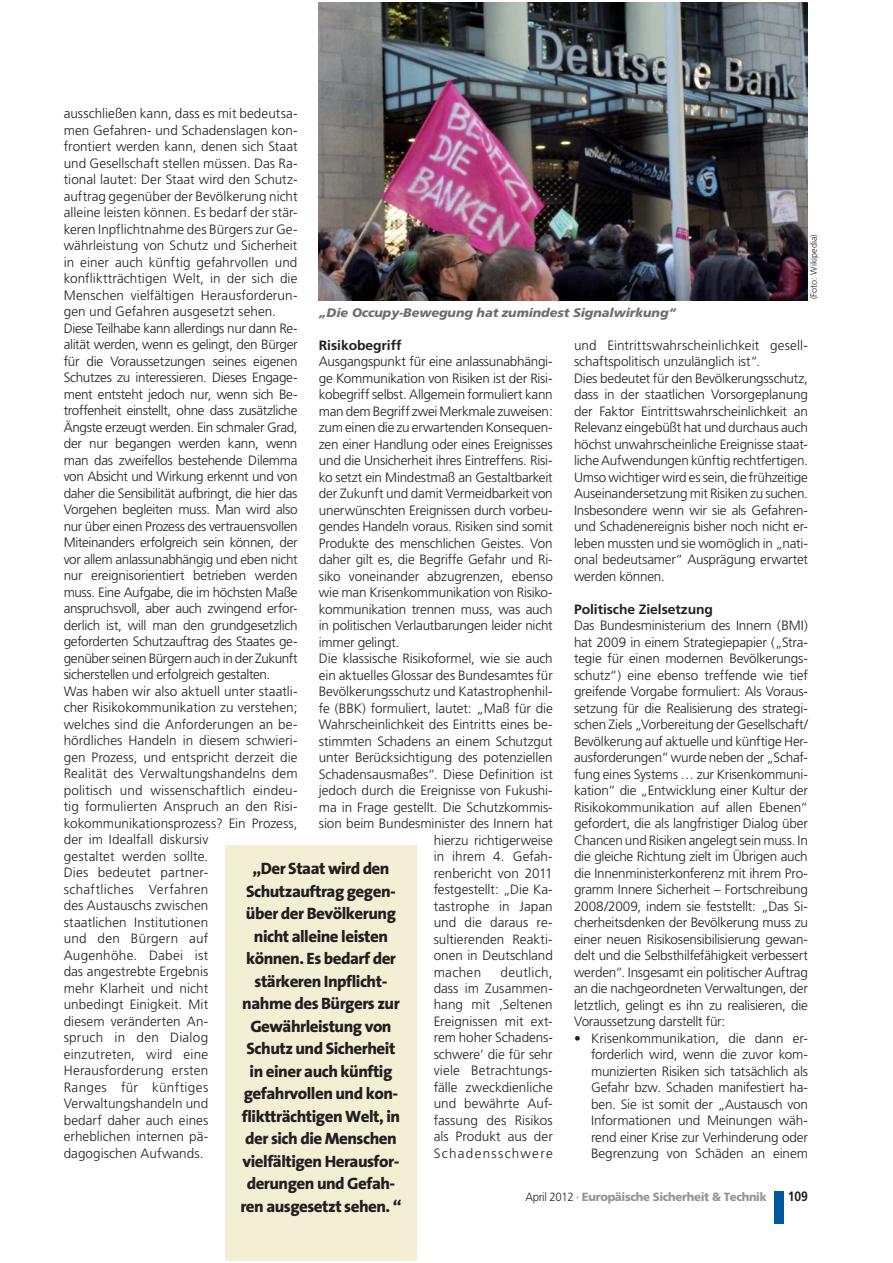
<style>
.page{position:relative;width:893px;height:1263px;background:#fff}
.page>*{position:absolute;margin:0;border:0;box-sizing:border-box;transform-origin:0 0}
.t1{font:800 16.5px/22.5px "The Sans B8";letter-spacing:-.03em;color:#231f20;text-align:center}
.t2{font:300 13.5px/16.5px "Frutiger";letter-spacing:-.01em;color:#231f20;text-align:justify}
.t3{font:700 13.5px "Frutiger";letter-spacing:-.005em;color:#231f20}
.t4{font:700 13.5px "Frutiger";letter-spacing:-.005em;color:#231f20;scale:.9 1}
.t5{font:italic 900 12.3px "Frutiger";letter-spacing:-.005em;color:#6d6e70}
.t6{font:900 11.85px "Frutiger";letter-spacing:-.03em;color:#939598;scale:.96 1}
.t7{font:300 9px "Frutiger";color:#231f20}
.s1{font-weight:300;color:#231f20}
</style>
<div class="page">
<div style="left:774px;top:1191px;width:10px;height:33px;background:#00599d"></div>
<img style="left:319px;top:3px;width:489px;height:297px">
<div style="left:225px;top:845px;width:192px;height:415px;background:#f3efd4"></div>
<p class="t2" style="left:64px;top:107px;width:235px;text-align:left">ausschließen kann, dass es mit bedeutsa&shy;men Gefahren- und Schadenslagen kon&shy;frontiert werden kann, denen sich Staat und Gesellschaft stellen müssen. Das Ra&shy;tional lautet: Der Staat wird den Schutz&shy;auftrag gegenüber der Bevölkerung nicht alleine leisten können. Es bedarf der stär&shy;keren Inpflichtnahme des Bürgers zur Ge&shy;währleistung von Schutz und Sicherheit in einer auch künftig gefahrvollen und konfliktträchtigen Welt, in der sich die Menschen vielfältigen Herausforderun&shy;gen und Gefahren ausgesetzt sehen.<br>Diese Teilhabe kann allerdings nur dann Re&shy;alität werden, wenn es gelingt, den Bürger für die Voraussetzungen seines eigenen Schutzes zu interessieren. Dieses Engage&shy;ment entsteht jedoch nur, wenn sich Be&shy;troffenheit einstellt, ohne dass zusätzliche Ängste erzeugt werden. Ein schmaler Grad, der nur begangen werden kann, wenn man das zweifellos bestehende Dilemma von Absicht und Wirkung erkennt und von daher die Sensibilität aufbringt, die hier das Vorgehen begleiten muss. Man wird also nur über einen Prozess des vertrauensvollen Miteinanders erfolgreich sein können, der vor allem anlassunabhängig und eben nicht nur ereignisorientiert betrieben werden muss. Eine Aufgabe, die im höchsten Maße anspruchsvoll, aber auch zwingend erfor&shy;derlich ist, will man den grundgesetzlich geforderten Schutzauftrag des Staates ge&shy;genüber seinen Bürgern auch in der Zukunft sicherstellen und erfolgreich gestalten.<br>Was haben wir also aktuell unter staatli&shy;cher Risikokommunikation zu verstehen; welches sind die Anforderungen an be&shy;hördliches Handeln in diesem schwieri&shy;gen Prozess, und entspricht derzeit die Realität des Verwaltungshandelns dem politisch und wissenschaftlich eindeu&shy;tig formulierten Anspruch an den Risi&shy;kokommunikationsprozess? Ein Prozess, der im Idealfall diskursiv<br>gestaltet werden sollte.<br>Dies bedeutet partner-<br>schaftliches Verfahren<br>des Austauschs zwischen<br>staatlichen Institutionen<br>und den Bürgern auf<br>Augenhöhe. Dabei ist<br>das angestrebte Ergebnis<br>mehr Klarheit und nicht<br>unbedingt Einigkeit. Mit<br>diesem veränderten An-<br>spruch in den Dialog<br>einzutreten, wird eine Herausforderung ersten<br>Ranges für künftiges Verwaltungshandeln und<br>bedarf daher auch eines<br>erheblichen internen pä-<br>dagogischen Aufwands.</p>
<p class="t7" style="left:810px;top:299px;width:66px;rotate:-90deg">(Foto: Wikipedia)</p>
<p class="t5" style="left:319px;top:307px;width:359px">„Die Occupy-Bewegung hat zumindest Signalwirkung“</p>
<p class="t3" style="left:319px;top:339px;width:84px">Risikobegriff</p>
<p class="t2" style="left:319px;top:354px;width:235px">Ausgangspunkt für eine anlassunabhängi-</p>
<p class="t2" style="left:319px;top:371px;width:235px">ge Kommunikation von Risiken ist der Risi-</p>
<p class="t2" style="left:319px;top:387px;width:235px">kobegriff selbst. Allgemein formuliert kann</p>
<p class="t2" style="left:319px;top:404px;width:235px">man dem Begriff zwei Merkmale zuweisen:</p>
<p class="t2" style="left:319px;top:420px;width:235px">zum einen die zu erwartenden Konsequen-</p>
<p class="t2" style="left:319px;top:437px;width:235px">zen einer Handlung oder eines Ereignisses</p>
<p class="t2" style="left:319px;top:453px;width:235px">und die Unsicherheit ihres Eintreffens. Risi-</p>
<p class="t2" style="left:319px;top:470px;width:235px">ko setzt ein Mindestmaß an Gestaltbarkeit</p>
<p class="t2" style="left:319px;top:486px;width:235px">der Zukunft und damit Vermeidbarkeit von</p>
<p class="t2" style="left:319px;top:503px;width:235px">unerwünschten Ereignissen durch vorbeu-</p>
<p class="t2" style="left:319px;top:519px;width:235px">gendes Handeln voraus. Risiken sind somit</p>
<p class="t2" style="left:319px;top:536px;width:235px">Produkte des menschlichen Geistes. Von</p>
<p class="t2" style="left:319px;top:552px;width:235px">daher gilt es, die Begriffe Gefahr und Ri-</p>
<p class="t2" style="left:319px;top:569px;width:235px">siko voneinander abzugrenzen, ebenso</p>
<p class="t2" style="left:319px;top:585px;width:235px">wie man Krisenkommunikation von Risiko-</p>
<p class="t2" style="left:319px;top:602px;width:235px">kommunikation trennen muss, was auch</p>
<p class="t2" style="left:319px;top:618px;width:235px">in politischen Verlautbarungen leider nicht</p>
<p class="t2" style="left:319px;top:635px;width:82px">immer gelingt.</p>
<p class="t2" style="left:319px;top:651px;width:235px">Die klassische Risikoformel, wie sie auch</p>
<p class="t2" style="left:319px;top:668px;width:235px">ein aktuelles Glossar des Bundesamtes für</p>
<p class="t2" style="left:319px;top:684px;width:235px">Bevölkerungsschutz und Katastrophenhil-</p>
<p class="t2" style="left:319px;top:701px;width:235px">fe (BBK) formuliert, lautet: „Maß für die</p>
<p class="t2" style="left:319px;top:717px;width:235px">Wahrscheinlichkeit des Eintritts eines be-</p>
<p class="t2" style="left:319px;top:734px;width:235px">stimmten Schadens an einem Schutzgut</p>
<p class="t2" style="left:319px;top:750px;width:235px">unter Berücksichtigung des potenziellen</p>
<p class="t2" style="left:319px;top:767px;width:235px">Schadensausmaßes“. Diese Definition ist</p>
<p class="t2" style="left:319px;top:783px;width:235px">jedoch durch die Ereignisse von Fukushi-</p>
<p class="t2" style="left:319px;top:800px;width:235px">ma in Frage gestellt. Die Schutzkommis-</p>
<p class="t2" style="left:319px;top:816px;width:235px">sion beim Bundesminister des Innern hat</p>
<p class="t2" style="left:434px;top:833px;width:121px">hierzu richtigerweise</p>
<p class="t2" style="left:434px;top:849px;width:121px">in ihrem 4. Gefah-</p>
<p class="t2" style="left:434px;top:866px;width:121px">renbericht von 2011</p>
<p class="t2" style="left:434px;top:882px;width:121px">festgestellt: „Die Ka-</p>
<p class="t2" style="left:434px;top:899px;width:121px">tastrophe in Japan</p>
<p class="t2" style="left:434px;top:915px;width:121px">und die daraus re-</p>
<p class="t2" style="left:434px;top:932px;width:121px">sultierenden Reakti-</p>
<p class="t2" style="left:434px;top:948px;width:121px">onen in Deutschland</p>
<p class="t2" style="left:434px;top:965px;width:49px">machen</p>
<p class="t2" style="left:574px;top:338px;width:235px;text-align:left">und Eintrittswahrscheinlichkeit gesell&shy;schaftspolitisch unzulänglich ist“.<br>Dies bedeutet für den Bevölkerungsschutz, dass in der staatlichen Vorsorgeplanung der Faktor Eintrittswahrscheinlichkeit an Relevanz eingebüßt hat und durchaus auch höchst unwahrscheinliche Ereignisse staat&shy;liche Aufwendungen künftig rechtfertigen.<br>Umso wichtiger wird es sein, die frühzeitige Auseinandersetzung mit Risiken zu suchen.<br>Insbesondere wenn wir sie als Gefahren&shy;und Schadenereignis bisher noch nicht er&shy;leben mussten und sie womöglich in „nati&shy;onal bedeutsamer“ Ausprägung erwartet werden können.</p>
<p class="t3" style="left:574px;top:603px;width:140px">Politische Zielsetzung</p>
<p class="t2" style="left:574px;top:618px;width:235px">Das Bundesministerium des Innern (BMI) hat 2009 in einem Strategiepapier („Stra&shy;tegie für einen modernen Bevölkerungs&shy;schutz“) eine ebenso treffende wie tief greifende Vorgabe formuliert: Als Voraus&shy;setzung für die Realisierung des strategi&shy;schen Ziels „Vorbereitung der Gesellschaft/ Bevölkerung auf aktuelle und künftige Her&shy;ausforderungen“ wurde neben der „Schaf&shy;fung eines Systems … zur Krisenkommuni&shy;kation“ die „Entwicklung einer Kultur der Risikokommunikation auf allen Ebenen“ gefordert, die als langfristiger Dialog über Chancen und Risiken angelegt sein muss. In die gleiche Richtung zielt im Übrigen auch die Innenministerkonferenz mit ihrem Pro&shy;gramm Innere Sicherheit – Fortschreibung 2008/2009, indem sie feststellt: „Das Si&shy;cherheitsdenken der Bevölkerung muss zu einer neuen Risikosensibilisierung gewan&shy;delt und die Selbsthilfefähigkeit verbessert werden“. Insgesamt ein politischer Auftrag an die nachgeordneten Verwaltungen, der letztlich, gelingt es ihn zu realisieren, die Voraussetzung darstellt für:</p>
<p class="t2" style="left:591px;top:1031px;width:218px">Krisenkommunikation, die dann er&shy;forderlich wird, wenn die zuvor kom&shy;munizierten Risiken sich tatsächlich als Gefahr bzw. Schaden manifestiert ha&shy;ben. Sie ist somit der „Austausch von Informationen und Meinungen wäh&shy;rend einer Krise zur Verhinderung oder Begrenzung von Schäden an einem</p>
<p class="t1" style="left:240px;top:858px;width:163px">„Der Staat wird den<br>Schutzauftrag gegen&shy;über der Bevölkerung nicht alleine leisten können. Es bedarf der stärkeren Inpflicht&shy;nahme des Bürgers zur<br>Gewährleistung von<br>Schutz und Sicherheit in einer auch künftig gefahrvollen und kon&shy;fliktträchtigen Welt, in der sich die Menschen vielfältigen Herausfor&shy;derungen und Gefah&shy;ren ausgesetzt sehen. “</p>
<p class="t2" style="left:434px;top:965px;width:121px;text-indent:67px">deutlich, dass im Zusammen&shy;hang mit ‚Seltenen Ereignissen mit ext&shy;rem hoher Schadens&shy;schwere’ die für sehr viele Betrachtungs&shy;fälle zweckdienliche und bewährte Auf&shy;fassung des Risikos als Produkt aus der Schadensschwere</p>
<p class="t6" style="left:525px;top:1192px;width:253px"><span class="s1">April 2012 ·</span> Europäische Sicherheit &amp; Technik</p>
<p class="t4" style="left:788px;top:1191px;width:24px">109</p>
</div>
